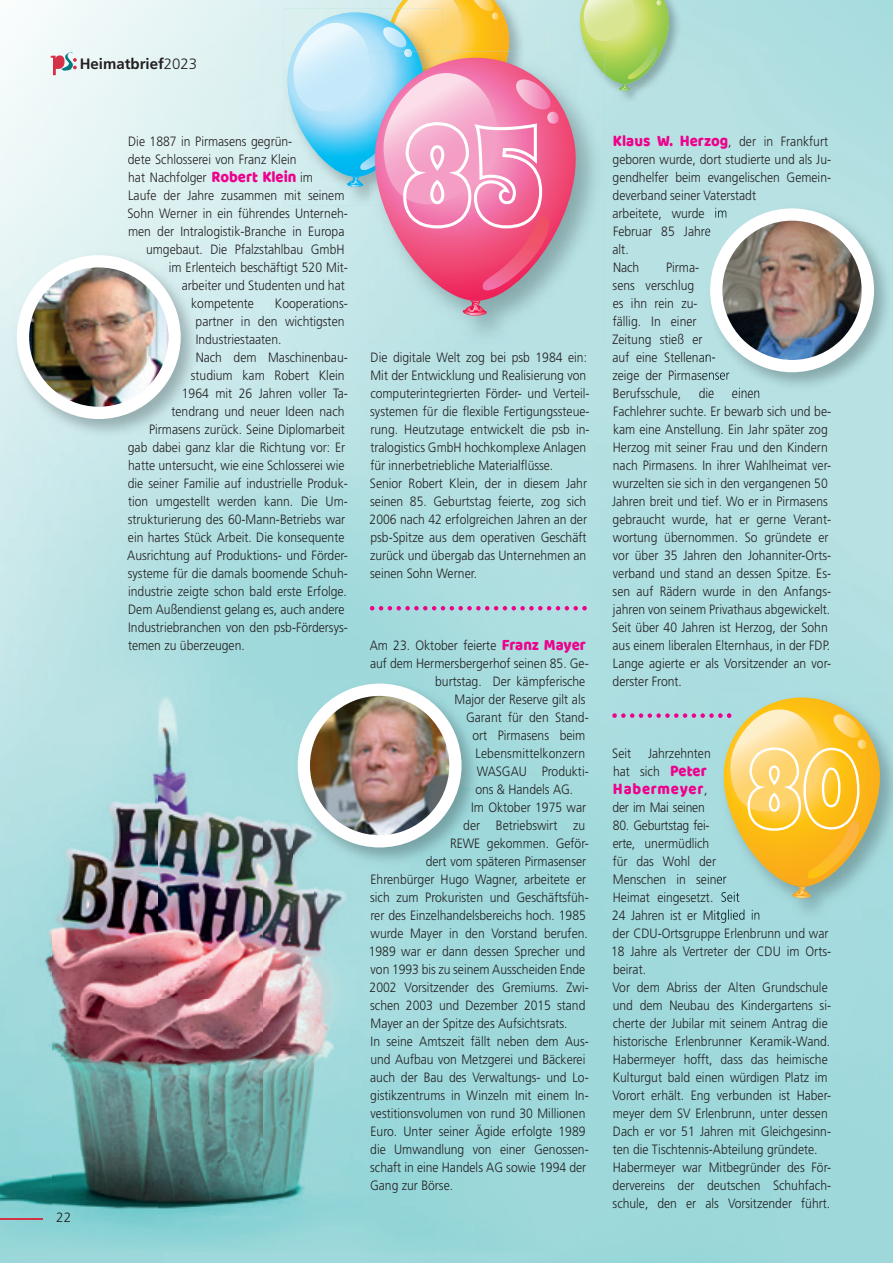
<style>
.page{position:relative;width:893px;height:1263px;background:#fff}
.page>*{position:absolute;margin:0;border:0;box-sizing:border-box;transform-origin:0 0}
.t1{font:16.5px "Baloo";letter-spacing:.05em;color:#ed028c;scale:.9 1}
.t2{font:700 15px "Frutiger LT";color:#231f20}
.t3{font:300 13.5px/18px "Frutiger LT";color:#231f20;scale:.9 1}
.t4{font:300 13.5px "Frutiger LT";letter-spacing:-.02em;color:#231f20;scale:.9 1}
.t5{font:300 13.5px "Frutiger LT";color:#231f20}
.s1{font-weight:300}
.s2{font-family:"Baloo";font-weight:400;font-size:16.5px;color:#ed028c}
.s3{font-family:"Frutiger LT";font-weight:300;font-size:13.5px;color:#231f20}
</style>
<div class="page">
<img style="left:370px;top:0;width:208px;height:51px">
<img style="left:262px;top:52px;width:53px;height:1211px">
<img style="left:0;top:263px;width:52px;height:1000px">
<img style="left:158px;top:263px;width:105px;height:1000px">
<img style="left:52px;top:438px;width:106px;height:825px">
<img style="left:315px;top:866px;width:158px;height:397px">
<div style="left:614px;top:387px;width:146px;height:12px;background:#b8e1e3"></div>
<img style="left:613px;top:909px;width:147px;height:13px">
<img style="left:13px;top:251px;width:187px;height:187px">
<img style="left:17px;top:255px;width:164px;height:164px">
<img style="left:294px;top:680px;width:186px;height:186px">
<img style="left:298px;top:684px;width:164px;height:163px">
<svg style="left:51px;top:52px;width:26px;height:23px"></svg>
<div style="left:278px;top:8px;width:13px;height:198px;background:#d6edef"></div>
<img style="left:370px;top:8px;width:12px;height:14px">
<svg style="left:246px;top:12px;width:7px;height:165px"></svg>
<hr style="left:0;top:1218px;width:43px;height:2px;background:#d63247">
<img style="left:706px;top:207px;width:21px;height:1px">
<img style="left:706px;top:372px;width:23px;height:10px">
<img style="left:706px;top:387px;width:54px;height:4px">
<img style="left:706px;top:208px;width:168px;height:164px">
<svg style="left:291px;top:0;width:79px;height:301px;background:#b9e5f0"></svg>
<svg style="left:360px;top:58px;width:219px;height:243px;background:#b4bfd0"></svg>
<svg style="left:579px;top:0;width:90px;height:301px;background:#b6dcc7"></svg>
<svg style="left:382px;top:0;width:177px;height:316px;background:#e1a2b0"></svg>
<svg style="left:370px;top:606px;width:217px;height:4px"></svg>
<img style="left:719px;top:898px;width:21px;height:6px">
<img style="left:719px;top:909px;width:41px;height:11px">
<svg style="left:612px;top:697px;width:279px;height:201px;background:#c8d0a0"></svg>
<p class="t2" style="left:80px;top:55px;width:119px">Heimatbrief<span class="s1">2023</span></p>
<p class="t5" style="left:56px;top:1210px;width:17px">22</p>
<p class="t3" style="left:128px;top:132px;width:184px">Die 1887 in Pirmasens gegrün-</p>
<p class="t3" style="left:128px;top:150px;width:189px">dete Schlosserei von Franz Klein</p>
<p class="t3" style="left:128px;top:168px;width:207px">hat Nachfolger <span class="s2">Robert Klein</span> im</p>
<p class="t3" style="left:128px;top:186px;width:242px">Laufe der Jahre zusammen mit seinem</p>
<p class="t3" style="left:128px;top:204px;width:246px">Sohn Werner in ein führendes Unterneh-</p>
<p class="t3" style="left:128px;top:222px;width:242px">men der Intralogistik-Branche in Europa</p>
<p class="t3" style="left:146px;top:240px;width:222px">umgebaut. Die Pfalzstahlbau GmbH</p>
<p class="t3" style="left:169px;top:258px;width:201px">im Erlenteich beschäftigt 520 Mit-</p>
<p class="t3" style="left:182px;top:276px;width:183px">arbeiter und Studenten und hat</p>
<p class="t3" style="left:191px;top:294px;width:71px">kompetente</p>
<p class="t3" style="left:275px;top:294px;width:83px">Kooperations-</p>
<p class="t3" style="left:196px;top:312px;width:167px">partner in den wichtigsten</p>
<p class="t3" style="left:196px;top:330px;width:97px">Industriestaaten.</p>
<p class="t3" style="left:196px;top:348px;width:170px">Nach dem Maschinenbau-</p>
<p class="t3" style="left:191px;top:366px;width:172px">studium kam Robert Klein</p>
<p class="t3" style="left:182px;top:384px;width:186px">1964 mit 26 Jahren voller Ta-</p>
<p class="t3" style="left:171px;top:402px;width:194px">tendrang und neuer Ideen nach</p>
<p class="t3" style="left:149px;top:420px;width:219px">Pirmasens zurück. Seine Diplomarbeit</p>
<p class="t3" style="left:128px;top:438px;width:243px">gab dabei ganz klar die Richtung vor: Er</p>
<p class="t3" style="left:128px;top:456px;width:242px">hatte untersucht, wie eine Schlosserei wie</p>
<p class="t3" style="left:128px;top:474px;width:246px">die seiner Familie auf industrielle Produk-</p>
<p class="t3" style="left:128px;top:492px;width:246px">tion umgestellt werden kann. Die Um-</p>
<p class="t3" style="left:128px;top:510px;width:243px">strukturierung des 60-Mann-Betriebs war</p>
<p class="t3" style="left:128px;top:528px;width:242px">ein hartes Stück Arbeit. Die konsequente</p>
<p class="t3" style="left:127px;top:546px;width:247px">Ausrichtung auf Produktions- und Förder-</p>
<p class="t3" style="left:128px;top:564px;width:246px">systeme für die damals boomende Schuh-</p>
<p class="t3" style="left:128px;top:582px;width:245px">industrie zeigte schon bald erste Erfolge.</p>
<p class="t3" style="left:128px;top:600px;width:242px">Dem Außendienst gelang es, auch andere</p>
<p class="t3" style="left:128px;top:618px;width:246px">Industriebranchen von den psb-Fördersys-</p>
<p class="t3" style="left:128px;top:636px;width:131px">temen zu überzeugen.</p>
<p class="t3" style="left:370px;top:348px;width:246px">Die digitale Welt zog bei psb 1984 ein:<br>Mit der Entwicklung und Realisierung von computerintegrierten Förder- und Verteil&shy;systemen für die flexible Fertigungssteue&shy;rung. Heutzutage entwickelt die psb in&shy;tralogistics GmbH hochkomplexe Anlagen für innerbetriebliche Materialflüsse.<br>Senior Robert Klein, der in diesem Jahr seinen 85. Geburtstag feierte, zog sich 2006 nach 42 erfolgreichen Jahren an der psb-Spitze aus dem operativen Geschäft zurück und übergab das Unternehmen an seinen Sohn Werner.</p>
<p class="t3" style="left:370px;top:636px;width:242px">Am 23. Oktober feierte <span class="s2">Franz Mayer</span></p>
<p class="t3" style="left:370px;top:654px;width:244px">auf dem Hermersbergerhof seinen 85. Ge-</p>
<p class="t3" style="left:435px;top:672px;width:168px">burtstag. Der kämpferische</p>
<p class="t3" style="left:454px;top:690px;width:147px">Major der Reserve gilt als</p>
<p class="t3" style="left:466px;top:708px;width:138px">Garant für den Stand-</p>
<p class="t3" style="left:472px;top:726px;width:127px">ort Pirmasens beim</p>
<p class="t3" style="left:476px;top:744px;width:123px">Lebensmittelkonzern</p>
<p class="t3" style="left:477px;top:762px;width:126px">WASGAU Produkti-</p>
<p class="t3" style="left:475px;top:780px;width:110px">ons &amp; Handels AG.</p>
<p class="t3" style="left:471px;top:798px;width:129px">Im Oktober 1975 war</p>
<p class="t3" style="left:463px;top:816px;width:137px">der Betriebswirt zu</p>
<p class="t3" style="left:450px;top:834px;width:156px">REWE gekommen. Geför-</p>
<p class="t3" style="left:426px;top:852px;width:180px">dert vom späteren Pirmasenser</p>
<p class="t3" style="left:371px;top:870px;width:241px">Ehrenbürger Hugo Wagner, arbeitete er</p>
<p class="t3" style="left:370px;top:888px;width:244px">sich zum Prokuristen und Geschäftsfüh-</p>
<p class="t3" style="left:370px;top:906px;width:241px">rer des Einzelhandelsbereichs hoch. 1985</p>
<p class="t3" style="left:371px;top:924px;width:243px">wurde Mayer in den Vorstand berufen.</p>
<p class="t3" style="left:369px;top:942px;width:242px">1989 war er dann dessen Sprecher und</p>
<p class="t3" style="left:371px;top:960px;width:240px">von 1993 bis zu seinem Ausscheiden Ende</p>
<p class="t3" style="left:370px;top:978px;width:245px">2002 Vorsitzender des Gremiums. Zwi-</p>
<p class="t3" style="left:370px;top:996px;width:241px">schen 2003 und Dezember 2015 stand</p>
<p class="t3" style="left:371px;top:1014px;width:221px">Mayer an der Spitze des Aufsichtsrats.</p>
<p class="t3" style="left:371px;top:1032px;width:244px">In seine Amtszeit fällt neben dem Aus-</p>
<p class="t3" style="left:370px;top:1050px;width:240px">und Aufbau von Metzgerei und Bäckerei</p>
<p class="t3" style="left:370px;top:1068px;width:244px">auch der Bau des Verwaltungs- und Lo-</p>
<p class="t3" style="left:370px;top:1086px;width:244px">gistikzentrums in Winzeln mit einem In-</p>
<p class="t3" style="left:371px;top:1104px;width:240px">vestitionsvolumen von rund 30 Millionen</p>
<p class="t3" style="left:371px;top:1122px;width:240px">Euro. Unter seiner Ägide erfolgte 1989</p>
<p class="t3" style="left:370px;top:1140px;width:244px">die Umwandlung von einer Genossen-</p>
<p class="t3" style="left:370px;top:1158px;width:241px">schaft in eine Handels AG sowie 1994 der</p>
<p class="t3" style="left:370px;top:1176px;width:94px">Gang zur Börse.</p>
<p class="t3" style="left:612px;top:132px;width:244px"><span class="s2">Klaus W. Herzog</span>, der in Frankfurt geboren wurde, dort studierte und als Ju&shy;gendhelfer beim evangelischen Gemein&shy;deverband seiner Vaterstadt<br>arbeitete, wurde im<br>Februar 85 Jahre<br>alt.<br>Nach</p>
<p class="t3" style="left:612px;top:258px;width:132px;text-indent:54px">Pirma-<br>sens verschlug<br>es ihn rein zu-<br>fällig. In einer<br>Zeitung stieß er<br>auf eine Stellenan&shy;zeige der Pirmasenser<br>Berufsschule,</p>
<p class="t3" style="left:699px;top:384px;width:19px">die</p>
<p class="t3" style="left:612px;top:384px;width:245px;text-indent:120px">einen<br>Fachlehrer suchte. Er bewarb sich und be&shy;kam eine Anstellung. Ein Jahr später zog Herzog mit seiner Frau und den Kindern nach Pirmasens. In ihrer Wahlheimat ver&shy;wurzelten sie sich in den vergangenen 50<br>Jahren breit und tief. Wo er in Pirmasens gebraucht wurde, hat er gerne Verant&shy;wortung übernommen. So gründete er vor über 35 Jahren den Johanniter-Orts&shy;verband und stand an dessen Spitze. Es&shy;sen auf Rädern wurde in den Anfangs&shy;jahren von seinem Privathaus abgewickelt.<br>Seit über 40 Jahren ist Herzog, der Sohn aus einem liberalen Elternhaus, in der FDP.<br>Lange agierte er als Vorsitzender an vor&shy;derster Front.</p>
<p class="t3" style="left:612px;top:744px;width:111px">Seit Jahrzehnten hat sich <span class="s2">Peter</span></p>
<p class="t1" style="left:613px;top:778px;width:107px">Habermeyer<span class="s3">,</span></p>
<p class="t4" style="left:613px;top:799px;width:104px">der im Mai seinen</p>
<p class="t3" style="left:611px;top:816px;width:246px">80. Geburtstag fei-<br>erte, unermüdlich<br>für das Wohl der<br>Menschen in seiner<br>Heimat eingesetzt. Seit<br>24 Jahren ist er Mitglied in<br>der CDU-Ortsgruppe Erlenbrunn und war<br>18 Jahre als Vertreter der CDU im Orts&shy;beirat.<br>Vor dem Abriss der Alten Grundschule und dem Neubau des Kindergartens si&shy;cherte der Jubilar mit seinem Antrag die historische Erlenbrunner Keramik-Wand.<br>Habermeyer hofft, dass das heimische<br>Kulturgut bald einen würdigen Platz im<br>Vorort erhält. Eng verbunden ist Haber&shy;meyer dem SV Erlenbrunn, unter dessen<br>Dach er vor 51 Jahren mit Gleichgesinn&shy;ten die Tischtennis-Abteilung gründete.<br>Habermeyer war Mitbegründer des För&shy;dervereins der deutschen Schuhfach&shy;schule, den er als Vorsitzender führt.</p>
</div>
